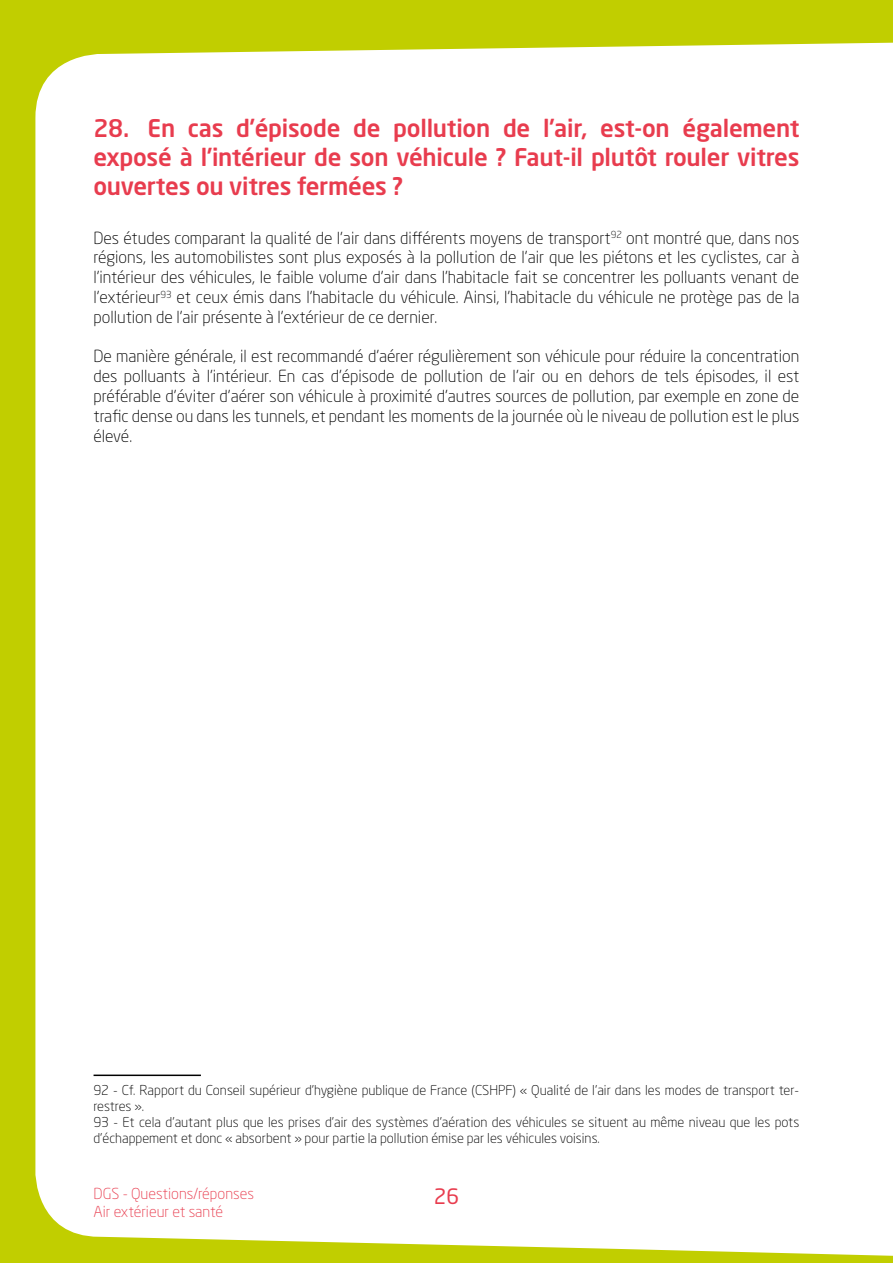
<style>
.page{position:relative;width:893px;height:1263px;background:#c1ce00}
.page>*{position:absolute;margin:0;border:0;box-sizing:border-box;transform-origin:0 0}
.t1{font:500 24px/28.8px "Neo Sans Std";letter-spacing:-.01em;color:#e83c4e;text-align:justify}
.t2{font:21px "Neo Sans Std";color:#e83c4e}
.t3{font:300 16.5px/19.8px "Neo Sans Std";color:#000;text-align:justify}
.t4{font:300 15px "Neo Sans Std";color:#e83c4e}
.t5{font:300 13.5px/16.2px "Neo Sans Std";color:#000}
</style>
<div class="page">
<div style="left:35px;top:42px;width:858px;height:1214px;background:#fff"></div>
<hr style="left:94px;top:1074px;width:107px;height:2px;background:#000">
<h1 class="t1" style="left:93px;top:114px;width:708px">28. En cas d’épisode de pollution de l’air, est-on également exposé à l’intérieur de son véhicule ? Faut-il plutôt rouler vitres ouvertes ou vitres fermées ?</h1>
<p class="t3" style="left:93px;top:228px;width:708px">Des études comparant la qualité de l’air dans différents moyens de transport<sup>92</sup> ont montré que, dans nos régions, les automobilistes sont plus exposés à la pollution de l’air que les piétons et les cyclistes, car à l’intérieur des véhicules, le faible volume d’air dans l’habitacle fait se concentrer les polluants venant de l’extérieur<sup>93</sup> et ceux émis dans l’habitacle du véhicule. Ainsi, l’habitacle du véhicule ne protège pas de la pollution de l’air présente à l’extérieur de ce dernier.</p>
<p class="t3" style="left:93px;top:346px;width:707px">De manière générale, il est recommandé d’aérer régulièrement son véhicule pour réduire la concentration des polluants à l’intérieur. En cas d’épisode de pollution de l’air ou en dehors de tels épisodes, il est préférable d’éviter d’aérer son véhicule à proximité d’autres sources de pollution, par exemple en zone de trafic dense ou dans les tunnels, et pendant les moments de la journée où le niveau de pollution est le plus élevé.</p>
<p class="t5" style="left:93px;top:1081px;width:707px">92 - Cf. Rapport du Conseil supérieur d’hygiène publique de France (CSHPF) « Qualité de l’air dans les modes de transport ter&shy;restres ».<br>93 - Et cela d’autant plus que les prises d’air des systèmes d’aération des véhicules se situent au même niveau que les pots d’échappement et donc « absorbent » pour partie la pollution émise par les véhicules voisins.</p>
<p class="t4" style="left:94px;top:1185px;width:162px">DGS - Questions/réponses</p>
<p class="t2" style="left:434px;top:1183px;width:27px">26</p>
<p class="t4" style="left:94px;top:1203px;width:131px">Air extérieur et santé</p>
</div>
